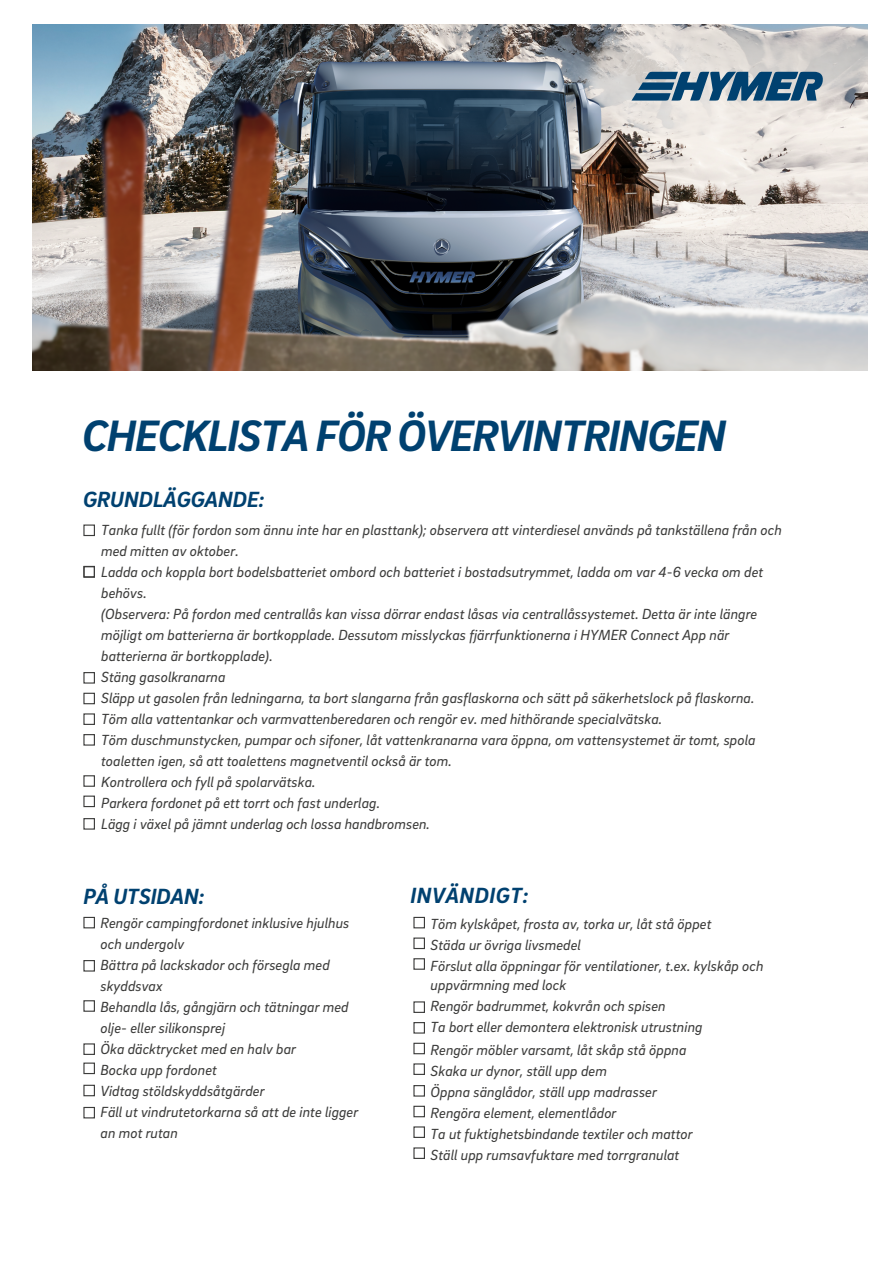
<style>
.page{position:relative;width:893px;height:1263px;background:#fff}
.page>*{position:absolute;margin:0;border:0;box-sizing:border-box;transform-origin:0 0}
.t1{font:italic 700 45px "Brix Sans";letter-spacing:-.03em;color:#004170}
.t2{font:italic 700 22.5px "Brix Sans";letter-spacing:-.005em;color:#004170}
.t3{font:italic 700 22.5px "Brix Sans";letter-spacing:.02em;color:#004170}
.t4{font:italic 15px/21px "Brix Sans";color:#3c3c3b}
</style>
<div class="page">
<img style="left:32px;top:24px;width:836px;height:346px">
<svg style="left:631px;top:72px;width:193px;height:29px;background:#4d7693"></svg>
<div style="left:83px;top:693px;width:12px;height:11px;border:1px solid #3c3c3b"></div>
<div style="left:83px;top:713px;width:12px;height:12px;border:1px solid #3c3c3b"></div>
<div style="left:83px;top:734px;width:12px;height:12px;border:1px solid #3c3c3b"></div>
<div style="left:83px;top:672px;width:12px;height:12px;border:1px solid #3c3c3b"></div>
<div style="left:83px;top:566px;width:12px;height:12px;border:1px solid #3c3c3b"></div>
<div style="left:83px;top:566px;width:12px;height:11px;border:1px solid #3c3c3b"></div>
<div style="left:83px;top:524px;width:12px;height:12px;border:1px solid #3c3c3b"></div>
<div style="left:83px;top:795px;width:12px;height:12px;border:1px solid #3c3c3b"></div>
<div style="left:83px;top:1062px;width:12px;height:12px;border:1px solid #3c3c3b"></div>
<div style="left:83px;top:1085px;width:12px;height:11px;border:1px solid #3c3c3b"></div>
<div style="left:83px;top:1107px;width:12px;height:11px;border:1px solid #3c3c3b"></div>
<div style="left:83px;top:1043px;width:12px;height:12px;border:1px solid #3c3c3b"></div>
<div style="left:83px;top:960px;width:12px;height:11px;border:1px solid #3c3c3b"></div>
<div style="left:83px;top:1000px;width:12px;height:12px;border:1px solid #3c3c3b"></div>
<div style="left:83px;top:917px;width:12px;height:11px;border:1px solid #3c3c3b"></div>
<div style="left:83px;top:775px;width:12px;height:12px;border:1px solid #3c3c3b"></div>
<div style="left:413px;top:1022px;width:12px;height:11px;border:1px solid #3c3c3b"></div>
<div style="left:413px;top:1043px;width:12px;height:11px;border:1px solid #3c3c3b"></div>
<div style="left:413px;top:1063px;width:12px;height:12px;border:1px solid #3c3c3b"></div>
<div style="left:413px;top:1001px;width:12px;height:12px;border:1px solid #3c3c3b"></div>
<div style="left:413px;top:937px;width:12px;height:12px;border:1px solid #3c3c3b"></div>
<div style="left:413px;top:958px;width:12px;height:12px;border:1px solid #3c3c3b"></div>
<div style="left:413px;top:917px;width:12px;height:11px;border:1px solid #3c3c3b"></div>
<div style="left:413px;top:1085px;width:12px;height:11px;border:1px solid #3c3c3b"></div>
<div style="left:413px;top:1106px;width:12px;height:11px;border:1px solid #3c3c3b"></div>
<div style="left:413px;top:1126px;width:12px;height:12px;border:1px solid #3c3c3b"></div>
<div style="left:83px;top:818px;width:12px;height:12px;border:1px solid #3c3c3b"></div>
<div style="left:413px;top:1147px;width:12px;height:12px;border:1px solid #3c3c3b"></div>
<h1 class="t1" style="left:82px;top:406px;width:646px">CHECKLISTA FÖR ÖVERVINTRINGEN</h1>
<h2 class="t2" style="left:83px;top:484px;width:183px">GRUNDLÄGGANDE:</h2>
<p class="t4" style="left:101px;top:519px;width:682px">Tanka fullt (för fordon som ännu inte har en plasttank); observera att vinterdiesel används på tankställena från och med mitten av oktober.<br>Ladda och koppla bort bodelsbatteriet ombord och batteriet i bostadsutrymmet, ladda om var 4-6 vecka om det behövs.<br>(Observera: På fordon med centrallås kan vissa dörrar endast låsas via centrallåssystemet. Detta är inte längre möjligt om batterierna är bortkopplade. Dessutom misslyckas fjärrfunktionerna i HYMER Connect App när batterierna är bortkopplade).<br>Stäng gasolkranarna<br>Släpp ut gasolen från ledningarna, ta bort slangarna från gasflaskorna och sätt på säkerhetslock på flaskorna.<br>Töm alla vattentankar och varmvattenberedaren och rengör ev. med hithörande specialvätska.<br>Töm duschmunstycken, pumpar och sifoner, låt vattenkranarna vara öppna, om vattensystemet är tomt, spola toaletten igen, så att toalettens magnetventil också är tom.<br>Kontrollera och fyll på spolarvätska.<br>Parkera fordonet på ett torrt och fast underlag.<br>Lägg i växel på jämnt underlag och lossa handbromsen.</p>
<h2 class="t2" style="left:83px;top:882px;width:123px">PÅ UTSIDAN:</h2>
<p class="t4" style="left:101px;top:912px;width:259px">Rengör campingfordonet inklusive hjulhus och undergolv<br>Bättra på lackskador och försegla med skyddsvax<br>Behandla lås, gångjärn och tätningar med olje- eller silikonsprej<br>Öka däcktrycket med en halv bar<br>Bocka upp fordonet<br>Vidtag stöldskyddsåtgärder<br>Fäll ut vindrutetorkarna så att de inte ligger an mot rutan</p>
<h2 class="t3" style="left:411px;top:881px;width:120px">INVÄNDIGT:</h2>
<p class="t4" style="left:431px;top:912px;width:335px">Töm kylskåpet, frosta av, torka ur, låt stå öppet<br>Städa ur övriga livsmedel<br>Förslut alla öppningar för ventilationer, t.ex. kylskåp och</p>
<p class="t4" style="left:431px;top:974px;width:274px">uppvärmning med lock<br>Rengör badrummet, kokvrån och spisen<br>Ta bort eller demontera elektronisk utrustning</p>
<p class="t4" style="left:431px;top:1038px;width:264px">Rengör möbler varsamt, låt skåp stå öppna Skaka ur dynor, ställ upp dem<br>Öppna sänglådor, ställ upp madrasser Rengöra element, elementlådor<br>Ta ut fuktighetsbindande textiler och mattor Ställ upp rumsavfuktare med torrgranulat</p>
</div>
